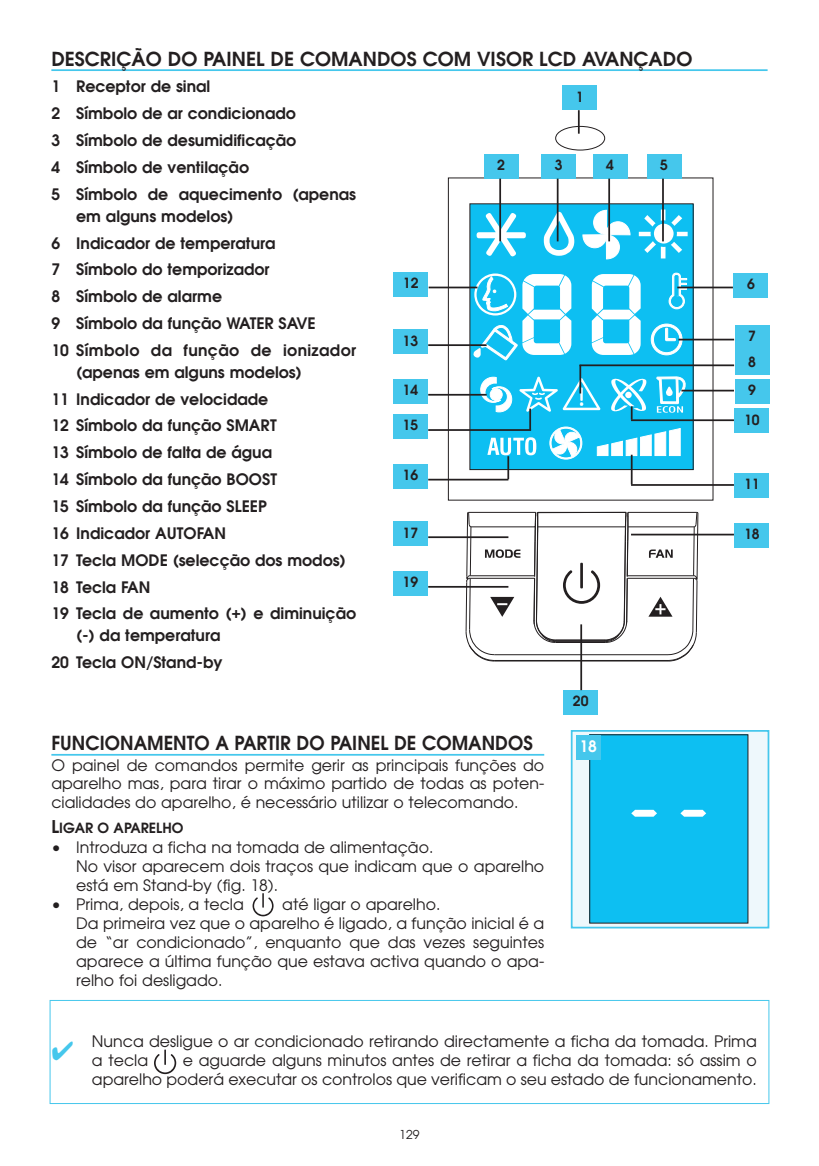
<style>
.page{position:relative;width:819px;height:1166px;background:#fff}
.page>*{position:absolute;margin:0;border:0;box-sizing:border-box;transform-origin:0 0}
.t1{font:600 19.25px "Avant Garde";color:#231f20}
.t2{font:600 19.25px "Avant Garde";color:#231f20;scale:.95 1}
.t3{font:15.75px/18.9px "Avant Garde";color:#231f20}
.t4{font:600 15.75px/26.8px "Avant Garde";color:#231f20}
.t5{font:600 15.75px "Avant Garde";color:#fff}
.t6{font:600 14px/25.7px "Avant Garde";color:#231f20}
.t7{font:12.25px "Avant Garde";color:#231f20}
.s1{font-size:17.5px}
</style>
<div class="page">
<hr style="left:51px;top:69px;width:716px;height:2px;background:#45c7ec">
<div style="left:448px;top:177px;width:265px;height:323px;border:1px solid #231f20"></div>
<div style="left:470px;top:204px;width:223px;height:266px;background:#0dbff2"></div>
<svg style="left:582px;top:209px;width:49px;height:51px"></svg>
<svg style="left:476px;top:212px;width:50px;height:45px"></svg>
<svg style="left:638px;top:209px;width:49px;height:49px"></svg>
<svg style="left:480px;top:376px;width:32px;height:37px"></svg>
<div style="left:490px;top:388px;width:12px;height:12px;background:#fff;border-radius:50%"></div>
<div style="left:489px;top:388px;width:13px;height:13px;border:1px solid #fff;border-radius:50%"></div>
<svg style="left:487px;top:437px;width:49px;height:18px"></svg>
<svg style="left:596px;top:428px;width:85px;height:28px"></svg>
<svg style="left:549px;top:426px;width:33px;height:34px"></svg>
<div style="left:650px;top:324px;width:32px;height:31px;border:1px solid #fff;border-radius:50%"></div>
<svg style="left:651px;top:324px;width:31px;height:31px"></svg>
<svg style="left:668px;top:272px;width:19px;height:38px"></svg>
<svg style="left:519px;top:377px;width:81px;height:35px"></svg>
<svg style="left:656px;top:376px;width:29px;height:37px"></svg>
<svg style="left:473px;top:273px;width:98px;height:88px"></svg>
<svg style="left:591px;top:274px;width:49px;height:81px"></svg>
<div style="left:555px;top:126px;width:50px;height:24px;border:1px solid #231f20;border-radius:50%"></div>
<svg style="left:543px;top:212px;width:31px;height:44px"></svg>
<hr style="left:494px;top:661px;width:174px;height:1px;background:#231f20">
<svg style="left:465px;top:512px;width:234px;height:149px"></svg>
<div style="left:562px;top:85px;width:35px;height:25px;background:#45c7ec"></div>
<svg style="left:578px;top:110px;width:1px;height:24px"></svg>
<div style="left:484px;top:154px;width:34px;height:25px;background:#45c7ec"></div>
<hr style="left:499px;top:179px;width:2px;height:62px;background:#231f20">
<div style="left:541px;top:154px;width:35px;height:25px;background:#45c7ec"></div>
<hr style="left:556px;top:179px;width:2px;height:62px;background:#231f20">
<div style="left:592px;top:154px;width:35px;height:25px;background:#45c7ec"></div>
<hr style="left:608px;top:179px;width:2px;height:62px;background:#231f20">
<div style="left:646px;top:154px;width:35px;height:25px;background:#45c7ec"></div>
<hr style="left:662px;top:179px;width:1px;height:62px;background:#231f20">
<div style="left:733px;top:273px;width:35px;height:24px;background:#45c7ec"></div>
<hr style="left:677px;top:287px;width:55px;height:1px;background:#231f20">
<div style="left:734px;top:325px;width:35px;height:24px;background:#45c7ec"></div>
<hr style="left:678px;top:339px;width:56px;height:1px;background:#231f20">
<div style="left:734px;top:350px;width:35px;height:25px;background:#45c7ec"></div>
<hr style="left:579px;top:364px;width:155px;height:2px;background:#231f20">
<hr style="left:579px;top:365px;width:2px;height:28px;background:#231f20">
<div style="left:734px;top:379px;width:35px;height:25px;background:#45c7ec"></div>
<hr style="left:681px;top:390px;width:53px;height:1px;background:#231f20">
<div style="left:734px;top:408px;width:35px;height:25px;background:#45c7ec"></div>
<hr style="left:631px;top:419px;width:103px;height:2px;background:#231f20">
<svg style="left:611px;top:378px;width:35px;height:42px"></svg>
<div style="left:734px;top:473px;width:35px;height:25px;background:#45c7ec"></div>
<hr style="left:631px;top:484px;width:103px;height:2px;background:#231f20">
<div style="left:734px;top:523px;width:35px;height:25px;background:#45c7ec"></div>
<hr style="left:631px;top:534px;width:103px;height:1px;background:#231f20">
<hr style="left:630px;top:455px;width:2px;height:29px;background:#231f20">
<div style="left:393px;top:272px;width:35px;height:24px;background:#45c7ec"></div>
<hr style="left:428px;top:287px;width:49px;height:1px;background:#231f20">
<div style="left:393px;top:329px;width:34px;height:25px;background:#45c7ec"></div>
<hr style="left:428px;top:344px;width:58px;height:2px;background:#231f20">
<div style="left:393px;top:379px;width:34px;height:25px;background:#45c7ec"></div>
<hr style="left:428px;top:394px;width:58px;height:2px;background:#231f20">
<div style="left:393px;top:414px;width:34px;height:25px;background:#45c7ec"></div>
<hr style="left:428px;top:429px;width:103px;height:2px;background:#231f20">
<div style="left:393px;top:464px;width:34px;height:25px;background:#45c7ec"></div>
<hr style="left:428px;top:479px;width:80px;height:1px;background:#231f20">
<div style="left:393px;top:521px;width:34px;height:25px;background:#45c7ec"></div>
<hr style="left:428px;top:536px;width:80px;height:2px;background:#231f20">
<div style="left:393px;top:571px;width:34px;height:25px;background:#45c7ec"></div>
<hr style="left:428px;top:586px;width:80px;height:2px;background:#231f20">
<hr style="left:529px;top:409px;width:2px;height:21px;background:#231f20">
<hr style="left:507px;top:456px;width:2px;height:23px;background:#231f20">
<div style="left:563px;top:690px;width:35px;height:25px;background:#45c7ec"></div>
<hr style="left:580px;top:624px;width:2px;height:66px;background:#231f20">
<hr style="left:51px;top:754px;width:493px;height:2px;background:#45c7ec">
<div style="left:572px;top:732px;width:195px;height:195px;background:#eef8fc"></div>
<div style="left:589px;top:735px;width:159px;height:188px;background:#0dbff2"></div>
<div style="left:589px;top:734px;width:159px;height:189px;border:1px solid #231f20"></div>
<svg style="left:631px;top:810px;width:26px;height:7px"></svg>
<svg style="left:680px;top:810px;width:26px;height:7px"></svg>
<div style="left:570px;top:730px;width:199px;height:198px;border:2px solid #45c7ec"></div>
<div style="left:575px;top:735px;width:25px;height:25px;background:#45c7ec"></div>
<svg style="left:252px;top:893px;width:21px;height:23px"></svg>
<div style="left:50px;top:1000px;width:719px;height:104px;border:1px solid #45c7ec"></div>
<svg style="left:154px;top:1049px;width:22px;height:25px"></svg>
<p class="t1" style="left:51px;top:51px;width:642px">DESCRIÇÃO DO PAINEL DE COMANDOS COM VISOR LCD AVANÇADO</p>
<p class="t4" style="left:51px;top:75px;width:306px">1 Receptor de sinal<br>2 Símbolo de ar condicionado<br>3 Símbolo de desumidificação<br>4 Símbolo de ventilação<br>5 Símbolo de aquecimento (apenas</p>
<p class="t4" style="left:51px;top:204px;width:306px;text-indent:25px">em alguns modelos)<br>6 Indicador de temperatura<br>7 Símbolo do temporizador<br>8 Símbolo de alarme<br>9 Símbolo da função WATER SAVE<br>10 Símbolo da função de ionizador</p>
<p class="t4" style="left:51px;top:360px;width:306px;text-indent:25px">(apenas em alguns modelos)<br>11 Indicador de velocidade<br>12 Símbolo da função SMART<br>13 Símbolo de falta de água<br>14 Símbolo da função BOOST<br>15 Símbolo da função SLEEP<br>16 Indicador AUTOFAN<br>17 Tecla MODE (selecção dos modos)<br>18 Tecla FAN<br>19 Tecla de aumento (+) e diminuição</p>
<p class="t4" style="left:51px;top:623px;width:173px;text-align:right">(-) da temperatura<br>20 Tecla ON/Stand-by</p>
<p class="t6" style="left:576px;top:85px;width:9px">1</p>
<p class="t6" style="left:497px;top:153px;width:9px">2</p>
<p class="t6" style="left:554px;top:153px;width:9px">3</p>
<p class="t6" style="left:606px;top:153px;width:9px">4</p>
<p class="t6" style="left:660px;top:153px;width:9px">5</p>
<p class="t6" style="left:403px;top:271px;width:17px">12</p>
<p class="t6" style="left:402px;top:329px;width:17px">13</p>
<p class="t6" style="left:402px;top:378px;width:17px">14</p>
<p class="t6" style="left:402px;top:414px;width:17px">15</p>
<p class="t6" style="left:402px;top:463px;width:17px">16</p>
<p class="t6" style="left:402px;top:521px;width:17px">17</p>
<p class="t6" style="left:402px;top:570px;width:17px">19</p>
<p class="t2" style="left:51px;top:736px;width:508px">FUNCIONAMENTO A PARTIR DO PAINEL DE COMANDOS</p>
<p class="t3" style="left:51px;top:757px;width:494px;text-align:justify">O painel de comandos permite gerir as principais funções do aparelho mas, para tirar o máximo partido de todas as poten&shy;cialidades do aparelho, é necessário utilizar o telecomando.</p>
<p class="t6" style="left:51px;top:817px;width:134px"><span class="s1">L</span>IGAR O APARELHO</p>
<p class="t3" style="left:76px;top:839px;width:469px;text-indent:-25px">• Introduza a ficha na tomada de alimentação.<br>No visor aparecem dois traços que indicam que o aparelho está em Stand-by (fig. 18).</p>
<p class="t3" style="left:51px;top:896px;width:194px">• Prima, depois, a tecla</p>
<p class="t3" style="left:76px;top:896px;width:469px;text-indent:206px">até ligar o aparelho.<br>Da primeira vez que o aparelho é ligado, a função inicial é a de “ar condicionado”, enquanto que das vezes seguintes aparece a última função que estava activa quando o apa&shy;relho foi desligado.</p>
<p class="t6" style="left:573px;top:689px;width:17px">20</p>
<p class="t5" style="left:579px;top:740px;width:19px">18</p>
<p class="t6" style="left:747px;top:272px;width:9px">6</p>
<p class="t6" style="left:748px;top:324px;width:9px">7<br>8</p>
<p class="t6" style="left:744px;top:376px;width:17px;line-height:29.6px">9<br>10</p>
<p class="t6" style="left:744px;top:473px;width:17px">11</p>
<p class="t6" style="left:744px;top:522px;width:17px">18</p>
<p class="t3" style="left:92px;top:1033px;width:666px">Nunca desligue o ar condicionado retirando directamente a ficha da tomada. Prima a tecla</p>
<p class="t3" style="left:92px;top:1052px;width:666px;text-align:right">e aguarde alguns minutos antes de retirar a ficha da tomada: só assim o<br>aparelho poderá executar os controlos que verificam o seu estado de funcionamento.</p>
<p class="t7" style="left:399px;top:1130px;width:22px">129</p>
</div>
